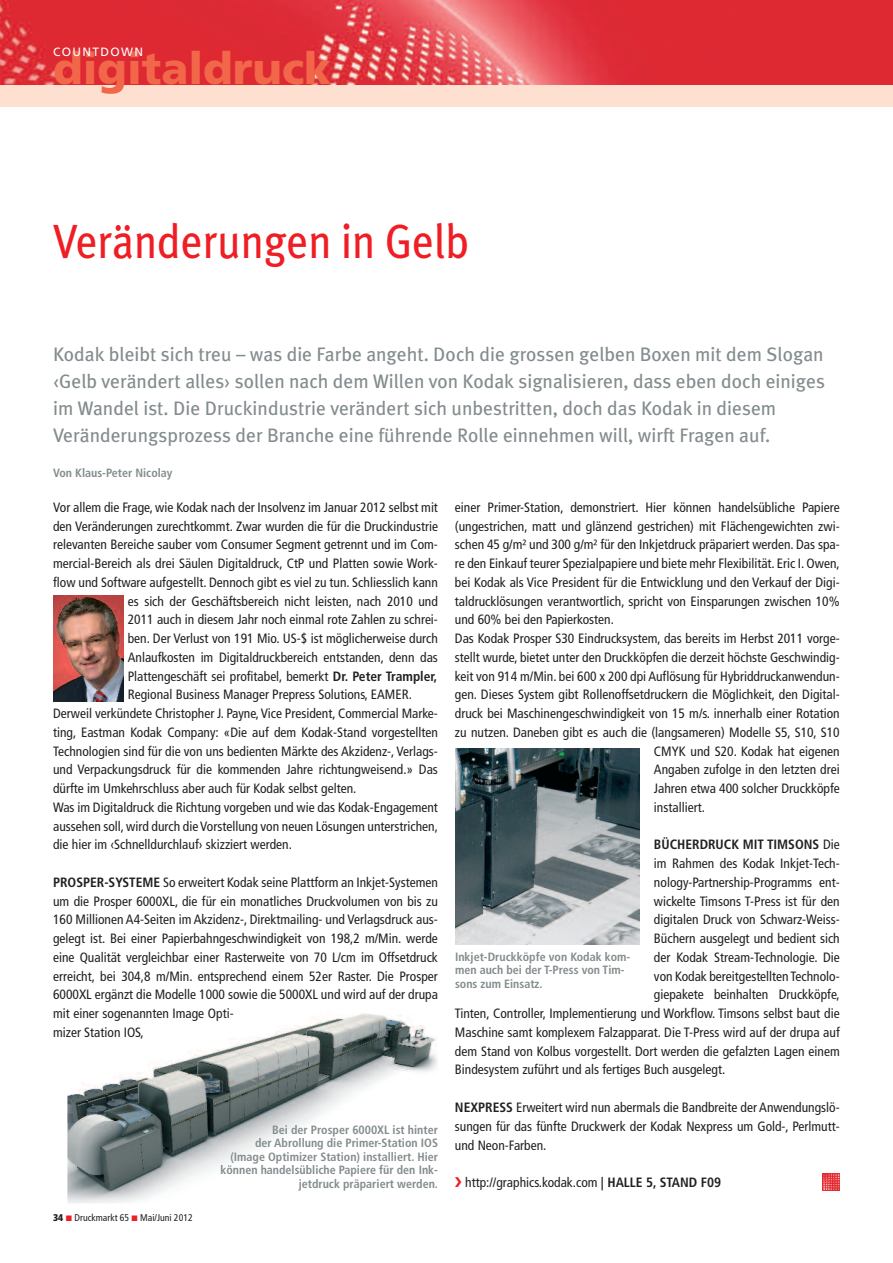
<style>
.page{position:relative;width:893px;height:1263px;background:#fff}
.page>*{position:absolute;margin:0;border:0;box-sizing:border-box;transform-origin:0 0}
.t1{font:48px "Meta Plus";color:#ee1e24;scale:.9 1}
.t2{font:900 44.25px "Frutiger CE";color:#f2674a}
.t3{font:19.5px/27px "Meta Plus";color:#838c8e}
.t4{font:condensed 13.5px/18.8px "Frutiger";color:#231f20}
.t5{font:700 condensed 13.5px "Frutiger";color:#231f20}
.t6{font:700 condensed 12px/13.5px "Frutiger";color:#838c8e;text-align:right}
.t7{font:12px "Frutiger";letter-spacing:.11em;color:#fff}
.t8{font:condensed 9.75px "Frutiger";color:#231f20}
.s1{font-weight:700}
.s2{font-weight:900}
.s3{font-weight:400}
</style>
<div class="page">
<img style="left:0;top:0;width:893px;height:85px">
<div style="left:0;top:85px;width:893px;height:21px;background:#fde0d0"></div>
<img style="left:67px;top:1013px;width:371px;height:190px">
<img style="left:53px;top:595px;width:70px;height:107px">
<img style="left:455px;top:748px;width:184px;height:196px">
<img style="left:823px;top:1174px;width:17px;height:17px">
<p class="t7" style="left:53px;top:47px;width:91px">COUNTDOWN</p>
<h2 class="t2" style="left:53px;top:51px;width:279px">digitaldruck</h2>
<h1 class="t1" style="left:53px;top:213px;width:464px">Veränderungen in Gelb</h1>
<p class="t3" style="left:53px;top:341px;width:773px">Kodak bleibt sich treu – was die Farbe angeht. Doch die grossen gelben Boxen mit dem Slogan ‹Gelb verändert alles› sollen nach dem Willen von Kodak signalisieren, dass eben doch einiges im Wandel ist. Die Druckindustrie verändert sich unbestritten, doch das Kodak in diesem Veränderungsprozess der Branche eine führende Rolle einnehmen will, wirft Fragen auf.</p>
<p class="t6" style="left:53px;top:467px;width:121px">Von Klaus-Peter Nicolay</p>
<p class="t4" style="left:53px;top:499px;width:386px">Vor allem die Frage, wie Kodak nach der Insolvenz im Januar 2012 selbst mit</p>
<p class="t4" style="left:53px;top:518px;width:386px">den Veränderungen zurechtkommt. Zwar wurden die für die Druckindustrie</p>
<p class="t4" style="left:53px;top:536px;width:386px">relevanten Bereiche sauber vom Consumer Segment getrennt und im Com-</p>
<p class="t4" style="left:53px;top:555px;width:386px">mercial-Bereich als drei Säulen Digitaldruck, CtP und Platten sowie Work-</p>
<p class="t4" style="left:53px;top:574px;width:386px">flow und Software aufgestellt. Dennoch gibt es viel zu tun. Schliesslich kann</p>
<p class="t4" style="left:128px;top:593px;width:312px">es sich der Geschäftsbereich nicht leisten, nach 2010 und</p>
<p class="t4" style="left:128px;top:611px;width:312px">2011 auch in diesem Jahr noch einmal rote Zahlen zu schrei-</p>
<p class="t4" style="left:128px;top:630px;width:312px">ben. Der Verlust von 191 Mio. US-$ ist möglicherweise durch</p>
<p class="t4" style="left:128px;top:649px;width:312px">Anlaufkosten im Digitaldruckbereich entstanden, denn das</p>
<p class="t4" style="left:128px;top:668px;width:311px">Plattengeschäft sei profitabel, bemerkt <span class="s1">Dr. Peter Trampler,</span></p>
<p class="t4" style="left:128px;top:686px;width:286px">Regional Business Manager Prepress Solutions, EAMER.</p>
<p class="t4" style="left:53px;top:705px;width:386px">Derweil verkündete Christopher J. Payne,Vice President, Commercial Marke-</p>
<p class="t4" style="left:53px;top:724px;width:386px">ting, Eastman Kodak Company: «Die auf dem Kodak-Stand vorgestellten</p>
<p class="t4" style="left:53px;top:743px;width:386px">Technologien sind für die von uns bedienten Märkte des Akzidenz-, Verlags-</p>
<p class="t4" style="left:53px;top:761px;width:386px">und Verpackungsdruck für die kommenden Jahre richtungweisend.» Das</p>
<p class="t4" style="left:53px;top:780px;width:305px">dürfte im Umkehrschluss aber auch für Kodak selbst gelten.</p>
<p class="t4" style="left:53px;top:799px;width:386px">Was im Digitaldruck die Richtung vorgeben und wie das Kodak-Engagement</p>
<p class="t4" style="left:53px;top:818px;width:386px">aussehen soll,wird durch die Vorstellung von neuen Lösungen unterstrichen,</p>
<p class="t4" style="left:53px;top:836px;width:240px">die hier im ‹Schnelldurchlauf› skizziert werden.</p>
<p class="t4" style="left:53px;top:874px;width:386px"><span class="s1">PROSPER-SYSTEME</span> So erweitert Kodak seine Plattform an Inkjet-Systemen um die Prosper 6000XL, die für ein monatliches Druckvolumen von bis zu 160 Millionen A4-Seiten im Akzidenz-, Direktmailing- und Verlagsdruck aus&shy;gelegt ist. Bei einer Papierbahngeschwindigkeit von 198,2 m/Min. werde eine Qualität vergleichbar einer Rasterweite von 70 L/cm im Offsetdruck erreicht, bei 304,8 m/Min. entsprechend einem 52er Raster. Die Prosper 6000XL ergänzt die Modelle 1000 sowie die 5000XL und wird auf der drupa mit einer sogenannten Image Opti-<br>mizer Station IOS,</p>
<p class="t8" style="left:53px;top:1214px;width:141px"><span class="s2">34</span> Druckmarkt 65 Mai/Juni 2012</p>
<p class="t6" style="left:220px;top:1124px;width:219px">Bei der Prosper 6000XL ist hinter<br>der Abrollung die Primer-Station IOS (Image Optimizer Station) installiert. Hier können handelsübliche Papiere für den Ink&shy;jetdruck präpariert werden.</p>
<p class="t4" style="left:455px;top:499px;width:386px">einer Primer-Station, demonstriert. Hier können handelsübliche Papiere</p>
<p class="t4" style="left:455px;top:518px;width:386px">(ungestrichen, matt und glänzend gestrichen) mit Flächengewichten zwi-</p>
<p class="t4" style="left:455px;top:536px;width:386px">schen 45 g/m² und 300 g/m² für den Inkjetdruck präpariert werden. Das spa-</p>
<p class="t4" style="left:455px;top:555px;width:386px">re den Einkauf teurer Spezialpapiere und biete mehr Flexibilität. Eric I.Owen,</p>
<p class="t4" style="left:455px;top:574px;width:386px">bei Kodak als Vice President für die Entwicklung und den Verkauf der Digi-</p>
<p class="t4" style="left:455px;top:593px;width:386px">taldrucklösungen verantwortlich, spricht von Einsparungen zwischen 10%</p>
<p class="t4" style="left:455px;top:611px;width:161px">und 60% bei den Papierkosten.</p>
<p class="t4" style="left:455px;top:630px;width:386px">Das Kodak Prosper S30 Eindrucksystem, das bereits im Herbst 2011 vorge-</p>
<p class="t4" style="left:455px;top:649px;width:386px">stellt wurde, bietet unter den Druckköpfen die derzeit höchste Geschwindig-</p>
<p class="t4" style="left:455px;top:668px;width:386px">keit von 914 m/Min. bei 600 x 200 dpi Auflösung für Hybriddruckanwendun-</p>
<p class="t4" style="left:455px;top:686px;width:386px">gen. Dieses System gibt Rollenoffsetdruckern die Möglichkeit, den Digital-</p>
<p class="t4" style="left:455px;top:705px;width:386px">druck bei Maschinengeschwindigkeit von 15 m/s. innerhalb einer Rotation</p>
<p class="t4" style="left:455px;top:724px;width:386px">zu nutzen. Daneben gibt es auch die (langsameren) Modelle S5, S10, S10</p>
<p class="t4" style="left:654px;top:743px;width:187px">CMYK und S20. Kodak hat eigenen</p>
<p class="t4" style="left:654px;top:761px;width:187px">Angaben zufolge in den letzten drei</p>
<p class="t4" style="left:654px;top:780px;width:187px">Jahren etwa 400 solcher Druckköpfe</p>
<p class="t4" style="left:654px;top:799px;width:52px">installiert.</p>
<p class="t5" style="left:654px;top:839px;width:187px">BÜCHERDRUCK MIT TIMSONS <span class="s3">Die</span></p>
<p class="t4" style="left:654px;top:855px;width:187px">im Rahmen des Kodak Inkjet-Tech-</p>
<p class="t4" style="left:654px;top:874px;width:187px">nology-Partnership-Programms ent-</p>
<p class="t4" style="left:654px;top:893px;width:187px">wickelte Timsons T-Press ist für den</p>
<p class="t4" style="left:654px;top:911px;width:187px">digitalen Druck von Schwarz-Weiss-</p>
<p class="t4" style="left:654px;top:930px;width:187px">Büchern ausgelegt und bedient sich</p>
<p class="t4" style="left:654px;top:949px;width:187px">der Kodak Stream-Technologie. Die</p>
<p class="t4" style="left:654px;top:968px;width:187px">von Kodak bereitgestellten Technolo-</p>
<p class="t4" style="left:654px;top:986px;width:187px">giepakete beinhalten Druckköpfe,</p>
<p class="t4" style="left:455px;top:1005px;width:386px">Tinten, Controller, Implementierung und Workflow. Timsons selbst baut die</p>
<p class="t4" style="left:455px;top:1024px;width:386px">Maschine samt komplexem Falzapparat. Die T-Press wird auf der drupa auf</p>
<p class="t4" style="left:455px;top:1043px;width:386px">dem Stand von Kolbus vorgestellt. Dort werden die gefalzten Lagen einem</p>
<p class="t4" style="left:455px;top:1061px;width:272px">Bindesystem zuführt und als fertiges Buch ausgelegt.</p>
<p class="t4" style="left:455px;top:1099px;width:386px;text-align:justify"><span class="s1">NEXPRESS</span> Erweitert wird nun abermals die Bandbreite der Anwendungslö&shy;sungen für das fünfte Druckwerk der Kodak Nexpress um Gold-, Perlmutt&shy;und Neon-Farben.</p>
<p class="t4" style="left:465px;top:1174px;width:257px">http://graphics.kodak.com <span class="s1">| HALLE 5, STAND F09</span></p>
<p class="t6" style="left:455px;top:951px;width:177px;text-align:left">Inkjet-Druckköpfe von Kodak kom&shy;men auch bei der T-Press von Tim&shy;sons zum Einsatz.</p>
</div>
